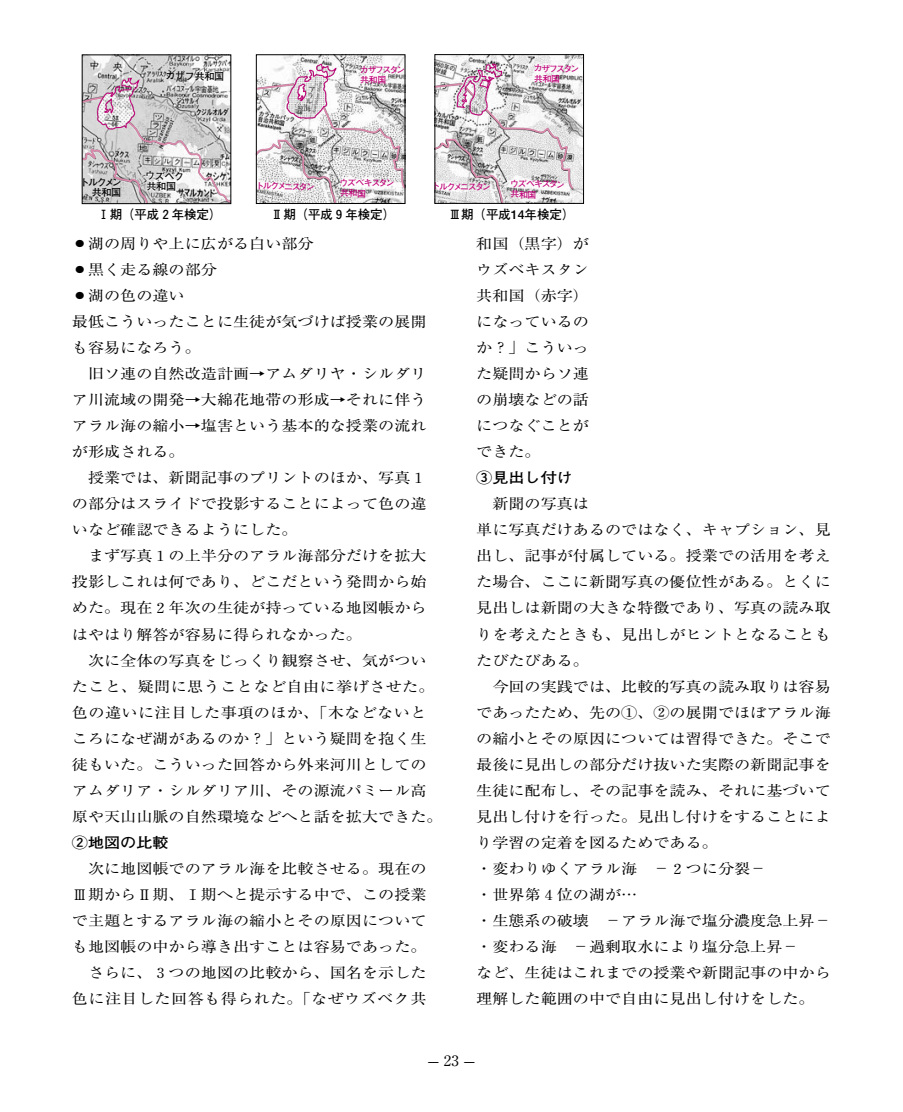
<style>
.page{position:relative;width:903px;height:1112px;background:#fff}
.page>*{position:absolute;margin:0;border:0;box-sizing:border-box;transform-origin:0 0}
.t1{font:14.88px "Ryumin";color:#000}
.t2{font:14.53px/26.1px "Ryumin";color:#000;scale:1.11 1}
.t3{font:700 14.53px "Futo Go B101";color:#000;scale:1.11 1}
.t4{font:700 12.42px "Futo Go B101";color:#000}
.t5{font:9.97px/10.5px "Futo Go B101 Bold 83 pv RKSJ H";color:#000}
.t6{font:8.75px/10.5px "Futo Go B101 Bold 83 pv RKSJ H";color:#c10077}
.t7{font:8.75px/10.5px "Futo Go B101 Bold 83 pv RKSJ H";color:#c10077}
.s1{font-family:"BLS Gaiji ST Rml"}
</style>
<div class="page">
<img style="left:84px;top:57px;width:145px;height:39px">
<svg style="left:81px;top:96px;width:151px;height:109px"></svg>
<svg style="left:97px;top:78px;width:42px;height:51px"></svg>
<div style="left:82px;top:55px;width:149px;height:149px;border:1px solid #000"></div>
<svg style="left:255px;top:59px;width:151px;height:145px"></svg>
<div style="left:256px;top:54px;width:149px;height:150px;border:1px solid #000"></div>
<img style="left:575px;top:56px;width:7px;height:146px">
<svg style="left:434px;top:54px;width:141px;height:150px"></svg>
<div style="left:435px;top:54px;width:149px;height:150px;border:1px solid #000"></div>
<p class="t5" style="left:166px;top:72px;width:60px;rotate:1deg">カザフ共和国</p>
<p class="t6" style="left:360px;top:65px;width:47px;rotate:1deg">カザフスタン共和国</p>
<p class="t7" style="left:534px;top:64px;width:47px;rotate:1deg">カザフスタン共和国</p>
<p class="t5" style="left:145px;top:172px;width:41px;rotate:1deg">ウズベク共和国</p>
<p class="t5" style="left:80px;top:178px;width:44px;text-align:right;rotate:1deg">トルクメン共和国</p>
<p class="t6" style="left:340px;top:178px;width:56px;rotate:1deg">ウズベキスタン共和国</p>
<p class="t6" style="left:256px;top:182px;width:61px;rotate:1deg">トルクメニスタン</p>
<p class="t7" style="left:510px;top:179px;width:56px;rotate:1deg">ウズベキスタン共和国</p>
<p class="t7" style="left:432px;top:182px;width:61px;rotate:1deg">トルクメニスタン</p>
<p class="t4" style="left:97px;top:210px;width:126px">Ⅰ期（平成２年検定）</p>
<p class="t4" style="left:271px;top:210px;width:126px">Ⅱ期（平成９年検定）</p>
<p class="t4" style="left:449px;top:210px;width:127px">Ⅲ期（平成14年検定）</p>
<p class="t2" style="left:72px;top:232px;width:336px"><span class="s1">蘆</span>湖の周りや上に広がる白い部分<br><span class="s1">蘆</span>黒く走る線の部分<br><span class="s1">蘆</span>湖の色の違い<br>最低こういったことに生徒が気づけば授業の展開も容易になろう。<br>　旧ソ連の自然改造計画→アムダリヤ・シルダリア川流域の開発→大綿花地帯の形成→それに伴うアラル海の縮小→塩害という基本的な授業の流れが形成される。<br>　授業では、新聞記事のプリントのほか、写真１の部分はスライドで投影することによって色の違いなど確認できるようにした。<br>　まず写真１の上半分のアラル海部分だけを拡大投影しこれは何であり、どこだという発問から始めた。現在２年次の生徒が持っている地図帳からはやはり解答が容易に得られなかった。<br>　次に全体の写真をじっくり観察させ、気がついたこと、疑問に思うことなど自由に挙げさせた。色の違いに注目した事項のほか、「木などないところになぜ湖があるのか？」という疑問を抱く生徒もいた。こういった回答から外来河川としてのアムダリア・シルダリア川、その源流パミール高原や天山山脈の自然環境などへと話を拡大できた。</p>
<p class="t3" style="left:72px;top:837px;width:89px">②地図の比較</p>
<p class="t2" style="left:72px;top:857px;width:321px;text-align:justify">　次に地図帳でのアラル海を比較させる。現在のⅢ期からⅡ期、Ⅰ期へと提示する中で、この授業で主題とするアラル海の縮小とその原因についても地図帳の中から導き出すことは容易であった。　さらに、３つの地図の比較から、国名を示した色に注目した回答も得られた。「なぜウズベク共</p>
<p class="t2" style="left:476px;top:232px;width:103px;text-align:justify">和国（黒字）がウズベキスタン共和国（赤字）になっているのか？」こういった疑問からソ連の崩壊などの話につなぐことができた。</p>
<p class="t3" style="left:476px;top:472px;width:89px">③見出し付け</p>
<p class="t2" style="left:476px;top:492px;width:321px">　新聞の写真は<br>単に写真だけあるのではなく、キャプション、見出し、記事が付属している。授業での活用を考えた場合、ここに新聞写真の優位性がある。とくに見出しは新聞の大きな特徴であり、写真の読み取りを考えたときも、見出しがヒントとなることもたびたびある。<br>　今回の実践では、比較的写真の読み取りは容易であったため、先の①、②の展開でほぼアラル海の縮小とその原因については習得できた。そこで最後に見出しの部分だけ抜いた実際の新聞記事を生徒に配布し、その記事を読み、それに基づいて見出し付けを行った。見出し付けをすることにより学習の定着を図るためである。<br>・変わりゆくアラル海　－２つに分裂－<br>・世界第４位の湖が…<br>・生態系の破壊　－アラル海で塩分濃度急上昇－・変わる海　－過剰取水により塩分急上昇－<br>など、生徒はこれまでの授業や新聞記事の中から理解した範囲の中で自由に見出し付けをした。</p>
<p class="t1" style="left:428px;top:1054px;width:49px">̶ 23 ̶</p>
</div>
